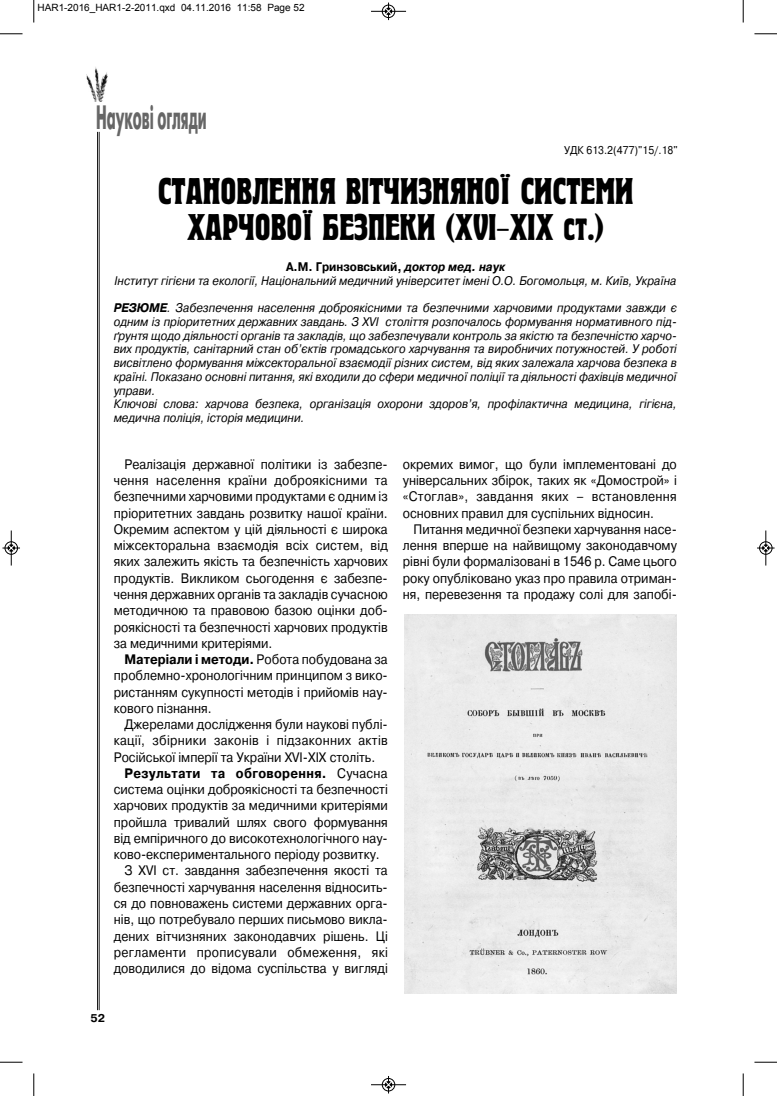
<style>
.page{position:relative;width:777px;height:1096px;background:#fff}
.page>*{position:absolute;margin:0;border:0;box-sizing:border-box;transform-origin:0 0}
.t1{font:700 37.12px/36.2px "Herold C";color:#000;text-align:center;scale:.8 1}
.t2{font:33.75px "Futuris XC";color:#666;scale:.42 1}
.t3{font:13.75px/16.2px "Pragmatica C";color:#000;text-align:justify;scale:.9 1}
.t4{font:13.75px "Pragmatica C";letter-spacing:.025em;color:#000;scale:.9 1}
.t5{font:700 13.75px "Pragmatica C";letter-spacing:.025em;color:#000;scale:.9 1}
.t6{font:italic 12.5px/13.8px "Pragmatica C";color:#000;text-align:center;scale:.9 1}
.t7{font:11.25px "Pragmatica C";color:#000;scale:.9 1}
.t8{font:700 11.25px "Pragmatica C";color:#000}
.t9{font:10px "Arial";color:#000}
.s1{font-weight:700;font-style:normal}
.s2{font-weight:700}
.s3{font-weight:400}
</style>
<div class="page">
<hr style="left:99px;top:132px;width:1px;height:877px;background:#1a1a1a">
<hr style="left:97px;top:132px;width:1px;height:877px;background:#1a1a1a">
<img style="left:86px;top:67px;width:21px;height:35px">
<img style="left:405px;top:614px;width:271px;height:379px">
<svg style="left:33px;top:0;width:2px;height:23px"></svg>
<svg style="left:0;top:33px;width:23px;height:2px"></svg>
<svg style="left:742px;top:0;width:1px;height:23px"></svg>
<svg style="left:754px;top:33px;width:22px;height:2px"></svg>
<svg style="left:33px;top:1073px;width:2px;height:22px"></svg>
<svg style="left:0;top:1061px;width:23px;height:1px"></svg>
<svg style="left:742px;top:1073px;width:1px;height:22px"></svg>
<svg style="left:754px;top:1061px;width:22px;height:1px"></svg>
<div style="left:381px;top:5px;width:14px;height:13px;border:1px solid #fff;border-radius:50%"></div>
<hr style="left:371px;top:11px;width:35px;height:1px;background:#000">
<div style="left:382px;top:5px;width:13px;height:13px;border:1px solid #000;border-radius:50%"></div>
<svg style="left:385px;top:3px;width:6px;height:17px"></svg>
<div style="left:381px;top:1077px;width:14px;height:13px;border:1px solid #fff;border-radius:50%"></div>
<hr style="left:371px;top:1084px;width:35px;height:1px;background:#000">
<div style="left:382px;top:1077px;width:13px;height:13px;border:1px solid #000;border-radius:50%"></div>
<svg style="left:385px;top:1076px;width:6px;height:17px"></svg>
<hr style="left:11px;top:530px;width:1px;height:35px;background:#000">
<div style="left:5px;top:541px;width:13px;height:13px;border:1px solid #000;border-radius:50%"></div>
<svg style="left:3px;top:544px;width:17px;height:7px"></svg>
<div style="left:758px;top:541px;width:14px;height:13px;border:1px solid #fff;border-radius:50%"></div>
<hr style="left:765px;top:530px;width:1px;height:35px;background:#000">
<div style="left:759px;top:541px;width:12px;height:13px;border:1px solid #000;border-radius:50%"></div>
<svg style="left:757px;top:544px;width:17px;height:7px"></svg>
<p class="t9" style="left:38px;top:4px;width:268px">HAR1-2016_HAR1-2-2011.qxd 04.11.2016 11:58 Page 52</p>
<h2 class="t2" style="left:96px;top:104px;width:264px">Наукові огляди</h2>
<p class="t7" style="left:563px;top:146px;width:128px">УДК 613.2(477)"15/.18"</p>
<h1 class="t1" style="left:158px;top:173px;width:595px">СТАНОВЛЕННЯ ВІТЧИЗНЯНОЇ СИСТЕМИ<br>ХАРЧОВОЇ БЕЗПЕКИ (XVI–XIX СТ.)</h1>
<p class="t6" style="left:115px;top:260px;width:625px"><span class="s1">А.М. Гринзовський,</span> <span class="s2">доктор мед. наук<br></span>Інститут гігієни та екології, Національний медичний університет імені О.О. Богомольця, м. Київ, Україна</p>
<p class="t6" style="left:114px;top:302px;width:627px;text-align:left"><span class="s2">РЕЗЮМЕ</span>. Забезпечення населення доброякісними та безпечними харчовими продуктами завжди є одним із пріоритетних державних завдань. З XVI століття розпочалось формування нормативного під&shy;ґрунтя щодо діяльності органів та закладів, що забезпечували контроль за якістю та безпечністю харчо&shy;вих продуктів, санітарний стан об’єктів громадського харчування та виробничих потужностей. У роботі висвітлено формування міжсекторальної взаємодії різних систем, від яких залежала харчова безпека в країні. Показано основні питання, які входили до сфери медичної поліції та діяльності фахівців медичної управи.<br>Ключові слова: харчова безпека, організація охорони здоров’я, профілактична медицина, гігієна, медична поліція, історія медицини.</p>
<p class="t3" style="left:114px;top:457px;width:306px;text-indent:11px">Реалізація державної політики із забезпе&shy;чення населення країни доброякісними та безпечними харчовими продуктами є одним із пріоритетних завдань розвитку нашої країни.<br>Окремим аспектом у цій діяльності є широка міжсекторальна взаємодія всіх систем, від яких залежить якість та безпечність харчових продуктів. Викликом сьогодення є забезпе&shy;чення державних органів та закладів сучасною методичною та правовою базою оцінки доб&shy;роякісності та безпечності харчових продуктів за медичними критеріями.</p>
<p class="t3" style="left:114px;top:652px;width:306px;text-indent:11px"><span class="s2">Матеріали і методи.</span> Робота побудована за проблемно-хронологічним принципом з вико&shy;ристанням сукупності методів і прийомів нау&shy;кового пізнання.</p>
<p class="t3" style="left:124px;top:717px;width:294px">Джерелами дослідження були наукові публі-</p>
<p class="t4" style="left:114px;top:735px;width:306px">кації, збірники законів і підзаконних актів</p>
<p class="t3" style="left:114px;top:749px;width:292px">Російської імперії та України XVІ-XIX століть.</p>
<p class="t5" style="left:124px;top:767px;width:294px">Результати та обговорення. <span class="s3">Сучасна</span></p>
<p class="t3" style="left:114px;top:782px;width:306px">система оцінки доброякісності та безпечності</p>
<p class="t3" style="left:114px;top:798px;width:306px">харчових продуктів за медичними критеріями</p>
<p class="t3" style="left:114px;top:814px;width:306px">пройшла тривалий шлях свого формування</p>
<p class="t3" style="left:114px;top:830px;width:306px">від емпіричного до високотехнологічного нау-</p>
<p class="t3" style="left:114px;top:847px;width:297px">ково-експериментального періоду розвитку.</p>
<p class="t3" style="left:124px;top:863px;width:294px">З XVI ст. завдання забезпечення якості та</p>
<p class="t3" style="left:114px;top:879px;width:306px">безпечності харчування населення відносить-</p>
<p class="t3" style="left:114px;top:895px;width:306px">ся до повноважень системи державних орга-</p>
<p class="t3" style="left:114px;top:912px;width:306px">нів, що потребувало перших письмово викла-</p>
<p class="t3" style="left:114px;top:928px;width:306px">дених вітчизняних законодавчих рішень. Ці</p>
<p class="t4" style="left:114px;top:946px;width:306px">регламенти прописували обмеження, які</p>
<p class="t3" style="left:114px;top:960px;width:306px">доводилися до відома суспільства у вигляді</p>
<p class="t3" style="left:402px;top:457px;width:306px">окремих вимог, що були імплементовані до універсальних збірок, таких як «Домострой» і «Стоглав», завдання яких – встановлення основних правил для суспільних відносин.</p>
<p class="t3" style="left:402px;top:522px;width:306px;text-indent:11px">Питання медичної безпеки харчування насе&shy;лення вперше на найвищому законодавчому рівні були формалізовані в 1546 р. Саме цього року опубліковано указ про правила отриман&shy;ня, перевезення та продажу солі для запобі-</p>
<p class="t8" style="left:90px;top:1012px;width:16px">52</p>
</div>
